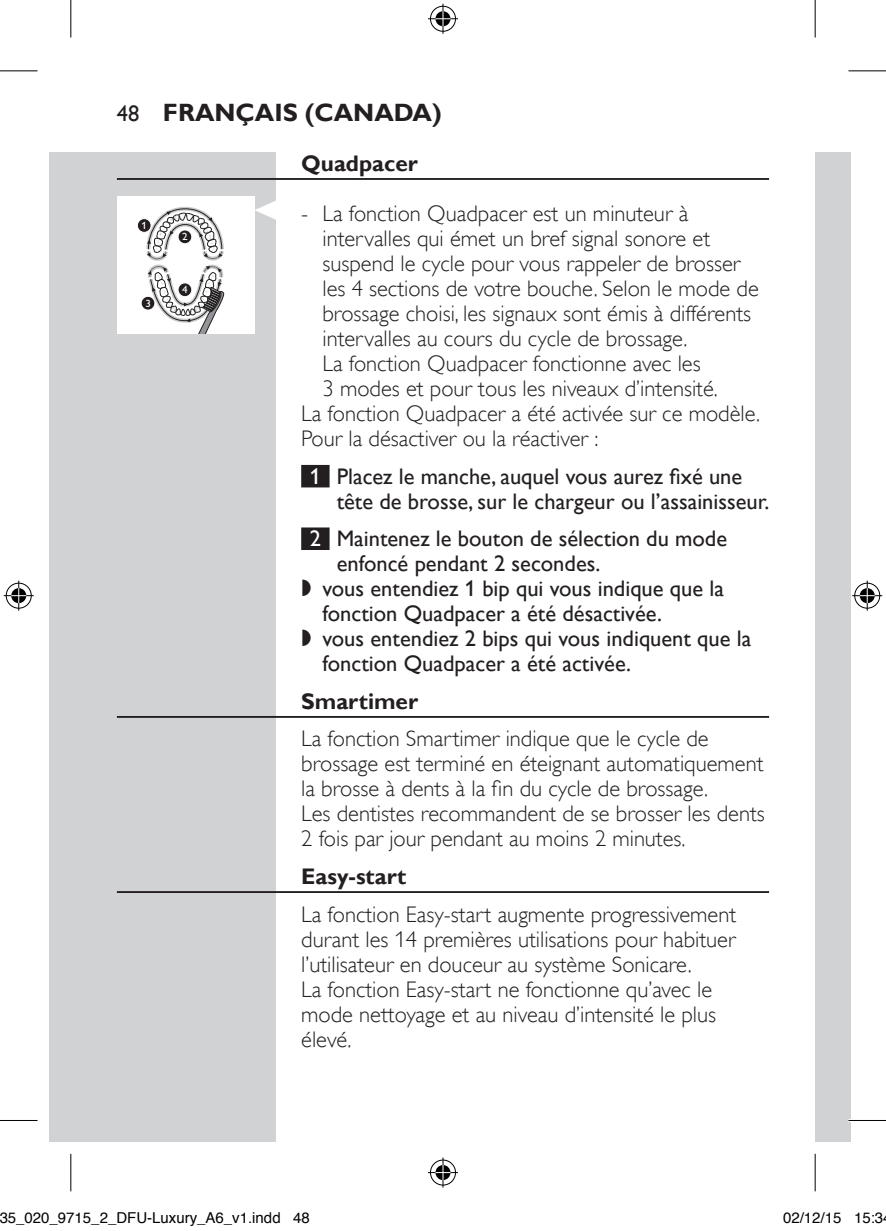
<style>
.page{position:relative;width:886px;height:1231px;background:#fff}
.page>*{position:absolute;margin:0;border:0;box-sizing:border-box;transform-origin:0 0}
.t1{font:700 25px "Gill Sans Alt One WGL";color:#231f20}
.t2{font:22.5px/25px "Gill Sans Alt One WGL Light";color:#231f20}
.t3{font:22.5px/25px "Gill Sans Alt One WGL";color:#231f20}
.t4{font:700 22.5px "Gill Sans Alt One WGL";color:#231f20}
.t5{font:15px "Helvetica";color:#000}
.t6{font:10.5px "Gill Sans Alt One WGL";color:#fff;scale:1.06 1}
.s1{font-weight:400;font-size:22.5px}
.s2{color:#fff}
.s3{font-family:"Philips Ll Font Plain"}
</style>
<div class="page">
<div style="left:815px;top:152px;width:35px;height:989px;background:#d1d2d4"></div>
<div style="left:50px;top:152px;width:226px;height:989px;background:#d1d2d4"></div>
<hr style="left:117px;top:178px;width:652px;height:2px;background:#231f20">
<div style="left:301px;top:465px;width:28px;height:22px;background:#231f20"></div>
<div style="left:301px;top:527px;width:28px;height:23px;background:#231f20"></div>
<hr style="left:117px;top:715px;width:652px;height:2px;background:#231f20">
<hr style="left:117px;top:890px;width:652px;height:2px;background:#231f20">
<svg style="left:254px;top:196px;width:22px;height:28px"></svg>
<div style="left:117px;top:196px;width:137px;height:137px;background:#fff"></div>
<svg style="left:144px;top:207px;width:81px;height:126px"></svg>
<div style="left:137px;top:218px;width:14px;height:14px;background:#231f20;border-radius:50%"></div>
<div style="left:137px;top:218px;width:14px;height:14px;border:1px solid #fff;border-radius:50%"></div>
<div style="left:178px;top:230px;width:14px;height:14px;background:#231f20;border-radius:50%"></div>
<div style="left:178px;top:230px;width:14px;height:14px;border:1px solid #fff;border-radius:50%"></div>
<div style="left:178px;top:283px;width:14px;height:13px;background:#231f20;border-radius:50%"></div>
<div style="left:178px;top:282px;width:14px;height:15px;border:1px solid #fff;border-radius:50%"></div>
<div style="left:141px;top:296px;width:14px;height:14px;background:#231f20;border-radius:50%"></div>
<div style="left:141px;top:296px;width:14px;height:14px;border:1px solid #fff;border-radius:50%"></div>
<hr style="left:848px;top:1118px;width:38px;height:3px;background:#fff">
<hr style="left:0;top:70px;width:38px;height:1px;background:#000">
<hr style="left:848px;top:70px;width:38px;height:1px;background:#000">
<hr style="left:0;top:1119px;width:38px;height:1px;background:#000">
<hr style="left:848px;top:1119px;width:38px;height:1px;background:#000">
<hr style="left:70px;top:0;width:1px;height:38px;background:#000">
<hr style="left:70px;top:1153px;width:1px;height:37px;background:#000">
<hr style="left:814px;top:0;width:1px;height:38px;background:#000">
<hr style="left:814px;top:1153px;width:1px;height:37px;background:#000">
<div style="left:429px;top:5px;width:28px;height:28px;border:3px solid #fff;border-radius:50%"></div>
<hr style="left:428px;top:17px;width:30px;height:3px;background:#fff">
<hr style="left:441px;top:4px;width:3px;height:30px;background:#fff">
<div style="left:434px;top:10px;width:18px;height:18px;border:3px solid #fff;border-radius:50%"></div>
<div style="left:430px;top:6px;width:26px;height:26px;border:1px solid #000;border-radius:50%"></div>
<hr style="left:428px;top:18px;width:30px;height:1px;background:#000">
<hr style="left:442px;top:4px;width:1px;height:30px;background:#000">
<svg style="left:435px;top:11px;width:15px;height:15px"></svg>
<div style="left:429px;top:1158px;width:28px;height:28px;border:3px solid #fff;border-radius:50%"></div>
<hr style="left:428px;top:1170px;width:30px;height:3px;background:#fff">
<hr style="left:441px;top:1157px;width:3px;height:30px;background:#fff">
<div style="left:434px;top:1163px;width:18px;height:18px;border:3px solid #fff;border-radius:50%"></div>
<div style="left:430px;top:1159px;width:26px;height:25px;border:1px solid #000;border-radius:50%"></div>
<hr style="left:428px;top:1171px;width:30px;height:1px;background:#000">
<hr style="left:442px;top:1157px;width:1px;height:30px;background:#000">
<svg style="left:435px;top:1164px;width:15px;height:15px"></svg>
<div style="left:5px;top:581px;width:28px;height:28px;border:3px solid #fff;border-radius:50%"></div>
<hr style="left:4px;top:594px;width:30px;height:3px;background:#fff">
<hr style="left:17px;top:580px;width:3px;height:30px;background:#fff">
<div style="left:10px;top:586px;width:18px;height:18px;border:3px solid #fff;border-radius:50%"></div>
<div style="left:6px;top:582px;width:26px;height:26px;border:1px solid #000;border-radius:50%"></div>
<hr style="left:4px;top:595px;width:30px;height:1px;background:#000">
<hr style="left:18px;top:580px;width:1px;height:30px;background:#000">
<svg style="left:11px;top:588px;width:15px;height:15px"></svg>
<div style="left:853px;top:581px;width:28px;height:28px;border:3px solid #fff;border-radius:50%"></div>
<hr style="left:852px;top:594px;width:30px;height:3px;background:#fff">
<svg style="left:865px;top:580px;width:4px;height:30px"></svg>
<div style="left:858px;top:586px;width:18px;height:18px;border:3px solid #fff;border-radius:50%"></div>
<div style="left:854px;top:582px;width:26px;height:26px;border:1px solid #000;border-radius:50%"></div>
<hr style="left:852px;top:595px;width:30px;height:1px;background:#000">
<hr style="left:867px;top:580px;width:1px;height:30px;background:#000">
<svg style="left:859px;top:588px;width:15px;height:15px"></svg>
<p class="t1" style="left:117px;top:95px;width:326px"><span class="s1">48</span> FRANÇAIS (CANADA)</p>
<p class="t6" style="left:142px;top:218px;width:7px">1</p>
<p class="t6" style="left:145px;top:296px;width:7px">3</p>
<p class="t6" style="left:182px;top:229px;width:7px">2</p>
<p class="t6" style="left:182px;top:282px;width:7px">4</p>
<p class="t4" style="left:301px;top:148px;width:118px">Quadpacer</p>
<p class="t2" style="left:301px;top:201px;width:389px">- La fonction Quadpacer est un minuteur à</p>
<p class="t2" style="left:322px;top:226px;width:389px">intervalles qui émet un bref signal sonore et</p>
<p class="t2" style="left:322px;top:251px;width:419px">suspend le cycle pour vous rappeler de brosser</p>
<p class="t2" style="left:322px;top:276px;width:438px">les 4 sections de votre bouche. Selon le mode de</p>
<p class="t2" style="left:322px;top:301px;width:430px">brossage choisi, les signaux sont émis à différents</p>
<p class="t2" style="left:322px;top:326px;width:367px">intervalles au cours du cycle de brossage.</p>
<p class="t2" style="left:322px;top:351px;width:380px">La fonction Quadpacer fonctionne avec les</p>
<p class="t2" style="left:322px;top:376px;width:397px">3 modes et pour tous les niveaux d’intensité.</p>
<p class="t2" style="left:301px;top:401px;width:460px">La fonction Quadpacer a été activée sur ce modèle.</p>
<p class="t2" style="left:301px;top:426px;width:299px">Pour la désactiver ou la réactiver :</p>
<p class="t3" style="left:337px;top:463px;width:434px;text-indent:-27px"><span class="s2">1</span> Placez le manche, auquel vous aurez fixé une tête de brosse, sur le chargeur ou l’assainisseur.</p>
<p class="t3" style="left:310px;top:526px;width:419px"><span class="s2">2</span> Maintenez le bouton de sélection du mode</p>
<p class="t3" style="left:337px;top:551px;width:265px">enfoncé pendant 2 secondes.</p>
<p class="t3" style="left:301px;top:575px;width:424px"><span class="s3">,</span> vous entendiez 1 bip qui vous indique que la</p>
<p class="t3" style="left:322px;top:600px;width:341px">fonction Quadpacer a été désactivée.</p>
<p class="t3" style="left:301px;top:625px;width:452px"><span class="s3">,</span> vous entendiez 2 bips qui vous indiquent que la</p>
<p class="t3" style="left:322px;top:650px;width:310px">fonction Quadpacer a été activée.</p>
<p class="t4" style="left:301px;top:685px;width:118px">Smartimer</p>
<p class="t2" style="left:301px;top:726px;width:465px">La fonction Smartimer indique que le cycle de brossage est terminé en éteignant automatiquement la brosse à dents à la fin du cycle de brossage.<br>Les dentistes recommandent de se brosser les dents 2 fois par jour pendant au moins 2 minutes.</p>
<p class="t4" style="left:301px;top:860px;width:107px">Easy-start</p>
<p class="t2" style="left:301px;top:901px;width:436px">La fonction Easy-start augmente progressivement durant les 14 premières utilisations pour habituer l’utilisateur en douceur au système Sonicare.<br>La fonction Easy-start ne fonctionne qu’avec le mode nettoyage et au niveau d’intensité le plus élevé.</p>
<p class="t5" style="left:0;top:1206px;width:312px">35_020_9715_2_DFU-Luxury_A6_v1.indd 48</p>
<p class="t5" style="left:783px;top:1206px;width:102px">02/12/15 15:3</p>
</div>
